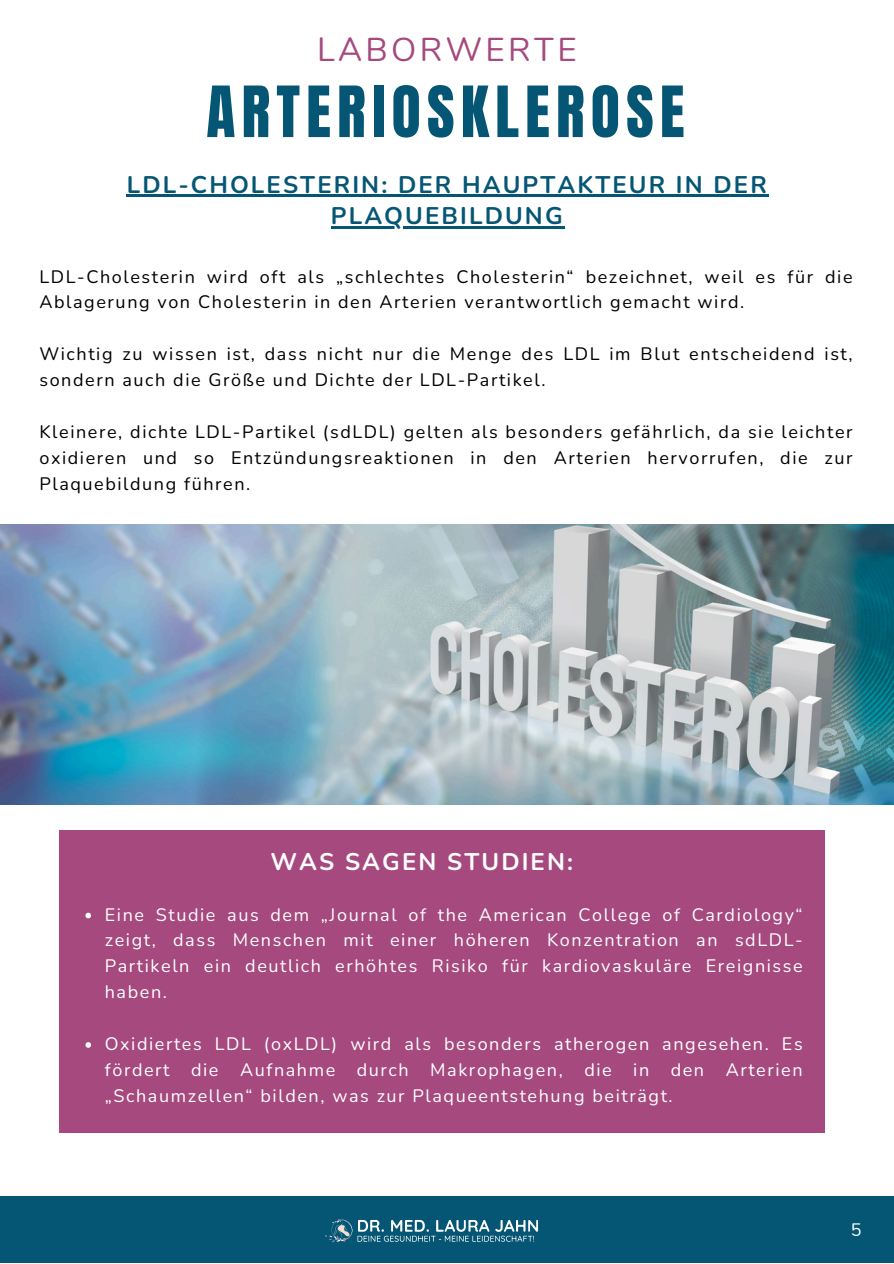
<style>
.page{position:relative;width:894px;height:1264px;background:#fff}
.page>*{position:absolute;margin:0;border:0;box-sizing:border-box;transform-origin:0 0}
.t1{font:60px "Anton";letter-spacing:.1em;color:#055674}
.t2{font:33px "Nunito";letter-spacing:.1em;color:#a5497e}
.t3{font:700 24px "Nunito";letter-spacing:.09em;color:#055674}
.t4{font:700 24px "Nunito";letter-spacing:.09em;color:#fff}
.t5{font:18px/25.8px "Nunito";letter-spacing:.09em;color:#000}
.t6{font:18px/25.8px "Nunito";letter-spacing:.09em;color:#fff;text-align:justify}
</style>
<div class="page">
<div style="left:0;top:1196px;width:893px;height:67px;background:#055674"></div>
<svg style="left:325px;top:1219px;width:213px;height:23px"></svg>
<div style="left:60px;top:830px;width:764px;height:303px;background:#a5497e"></div>
<img style="left:0;top:524px;width:893px;height:280px">
<hr style="left:127px;top:195px;width:641px;height:2px;background:#055674">
<hr style="left:331px;top:226px;width:233px;height:3px;background:#055674">
<svg style="left:85px;top:912px;width:6px;height:6px"></svg>
<svg style="left:85px;top:1042px;width:6px;height:5px"></svg>
<h2 class="t2" style="left:317px;top:27px;width:261px">LABORWERTE</h2>
<h2 class="t1" style="left:206px;top:69px;width:479px">ARTERIOSKLEROSE</h2>
<p class="t3" style="left:127px;top:168px;width:641px">LDL-CHOLESTERIN: DER HAUPTAKTEUR IN DER</p>
<p class="t3" style="left:331px;top:200px;width:233px">PLAQUEBILDUNG</p>
<p class="t5" style="left:39px;top:264px;width:814px">LDL-Cholesterin wird oft als „schlechtes Cholesterin“ bezeichnet, weil es für die<br>Ablagerung von Cholesterin in den Arterien verantwortlich gemacht wird.</p>
<p class="t5" style="left:39px;top:341px;width:814px">Wichtig zu wissen ist, dass nicht nur die Menge des LDL im Blut entscheidend ist, sondern auch die Größe und Dichte der LDL-Partikel.</p>
<p class="t5" style="left:39px;top:419px;width:814px;text-align:justify">Kleinere, dichte LDL-Partikel (sdLDL) gelten als besonders gefährlich, da sie leichter oxidieren und so Entzündungsreaktionen in den Arterien hervorrufen, die zur Plaquebildung führen.</p>
<p class="t4" style="left:270px;top:846px;width:304px">WAS SAGEN STUDIEN:</p>
<p class="t6" style="left:105px;top:901px;width:699px">Eine Studie aus dem „Journal of the American College of Cardiology“ zeigt, dass Menschen mit einer höheren Konzentration an sdLDL-Partikeln ein deutlich erhöhtes Risiko für kardiovaskuläre Ereignisse haben.</p>
<h2 class="t6" style="left:105px;top:1031px;width:699px">Oxidiertes LDL (oxLDL) wird als besonders atherogen angesehen. Es fördert die Aufnahme durch Makrophagen, die in den Arterien „Schaumzellen“ bilden, was zur Plaqueentstehung beiträgt.</h2>
<p class="t6" style="left:850px;top:1216px;width:12px">5</p>
</div>
